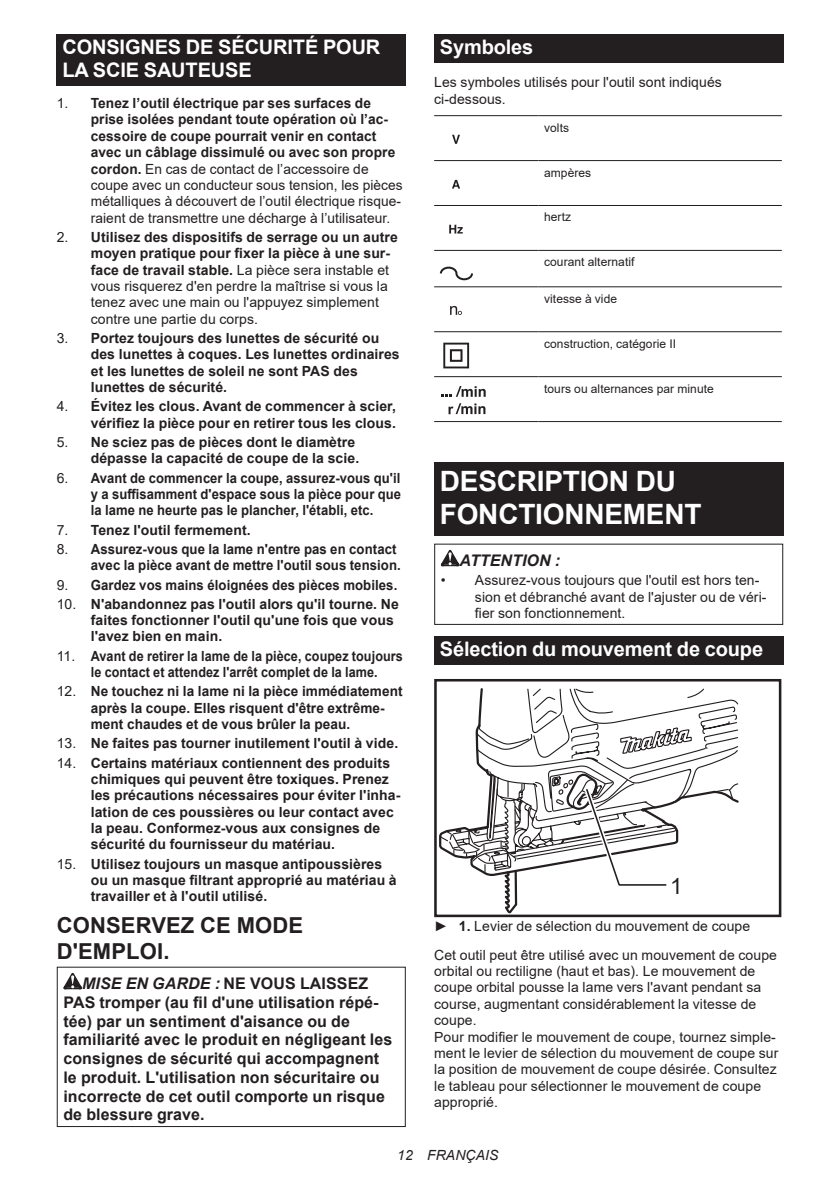
<style>
.page{position:relative;width:840px;height:1191px;background:#fff}
.page>*{position:absolute;margin:0;border:0;box-sizing:border-box;transform-origin:0 0}
.t1{font:700 28px/32.8px "Arial";letter-spacing:-.01em;color:#fff}
.t2{font:22.4px "Arial";color:#231f20}
.t3{font:700 22px/25.8px "Arial";letter-spacing:.005em;color:#231f20}
.t4{font:700 20px/23.4px "Arial";letter-spacing:-.01em;color:#fff}
.t5{font:700 16px/18.8px "Arial";letter-spacing:.005em;color:#231f20}
.t6{font:italic 700 16px "Arial";letter-spacing:.005em;color:#231f20}
.t7{font:14px/16.4px "Arial";letter-spacing:.005em;color:#231f20}
.t8{font:700 14px/16.4px "Arial";letter-spacing:.005em;color:#231f20}
.t9{font:700 14px/16.4px "Arial";letter-spacing:.005em;color:#231f20;scale:.94 1}
.t10{font:700 14px/16.4px "Arial";letter-spacing:.005em;color:#231f20;text-align:justify;scale:.93 1}
.t11{font:700 14px/16.4px "Arial";letter-spacing:.005em;color:#231f20;scale:.9 1}
.t12{font:italic 14px "Arial";letter-spacing:.005em;color:#231f20}
.t13{font:12px "Arial";letter-spacing:.005em;color:#231f20}
.s1{font-weight:700}
.s2{font-weight:400}
.s3{font-style:italic}
</style>
<div class="page">
<div style="left:57px;top:34px;width:348px;height:52px;background:#231f20"></div>
<svg style="left:63px;top:973px;width:19px;height:16px"></svg>
<div style="left:57px;top:966px;width:348px;height:161px;border:1px solid #231f20"></div>
<div style="left:434px;top:34px;width:348px;height:29px;background:#231f20"></div>
<hr style="left:434px;top:115px;width:104px;height:1px;background:#231f20">
<hr style="left:538px;top:115px;width:243px;height:1px;background:#231f20">
<hr style="left:434px;top:160px;width:104px;height:1px;background:#231f20">
<hr style="left:538px;top:160px;width:243px;height:1px;background:#231f20">
<hr style="left:434px;top:205px;width:104px;height:1px;background:#231f20">
<hr style="left:538px;top:205px;width:243px;height:1px;background:#231f20">
<hr style="left:434px;top:250px;width:104px;height:1px;background:#231f20">
<hr style="left:538px;top:250px;width:243px;height:1px;background:#231f20">
<hr style="left:434px;top:286px;width:104px;height:1px;background:#231f20">
<hr style="left:538px;top:286px;width:243px;height:1px;background:#231f20">
<hr style="left:434px;top:331px;width:104px;height:1px;background:#231f20">
<hr style="left:538px;top:331px;width:243px;height:1px;background:#231f20">
<hr style="left:434px;top:376px;width:104px;height:1px;background:#231f20">
<hr style="left:538px;top:376px;width:243px;height:1px;background:#231f20">
<hr style="left:434px;top:421px;width:104px;height:1px;background:#231f20">
<hr style="left:538px;top:421px;width:243px;height:1px;background:#231f20">
<svg style="left:452px;top:135px;width:7px;height:9px"></svg>
<svg style="left:452px;top:180px;width:8px;height:8px"></svg>
<svg style="left:449px;top:225px;width:13px;height:8px"></svg>
<svg style="left:439px;top:266px;width:34px;height:15px"></svg>
<svg style="left:450px;top:306px;width:11px;height:9px"></svg>
<svg style="left:443px;top:343px;width:26px;height:25px"></svg>
<svg style="left:441px;top:386px;width:44px;height:11px"></svg>
<svg style="left:448px;top:403px;width:37px;height:11px"></svg>
<div style="left:434px;top:462px;width:348px;height:73px;background:#231f20"></div>
<svg style="left:440px;top:550px;width:19px;height:16px"></svg>
<div style="left:434px;top:543px;width:348px;height:82px;border:1px solid #231f20"></div>
<div style="left:434px;top:636px;width:348px;height:29px;background:#231f20"></div>
<div style="left:434px;top:679px;width:347px;height:238px;border:3px solid #231f20"></div>
<svg style="left:437px;top:679px;width:303px;height:234px"></svg>
<h3 class="t4" style="left:62px;top:36px;width:319px">CONSIGNES DE SÉCURITÉ POUR<br>LA SCIE SAUTEUSE</h3>
<p class="t7" style="left:91px;top:95px;width:313px;text-indent:-34px">1. <span class="s1">Tenez l’outil électrique par ses surfaces de prise isolées pendant toute opération où l’ac&shy;cessoire de coupe pourrait venir en contact avec un câblage dissimulé ou avec son propre cordon.</span> En cas de contact de l’accessoire de coupe avec un conducteur sous tension, les pièces métalliques à découvert de l’outil électrique risque&shy;raient de transmettre une décharge à l’utilisateur.</p>
<p class="t7" style="left:91px;top:229px;width:308px;text-indent:-34px">2. <span class="s1">Utilisez des dispositifs de serrage ou un autre moyen pratique pour fixer la pièce à une sur&shy;face de travail stable.</span> La pièce sera instable et vous risquerez d'en perdre la maîtrise si vous la tenez avec une main ou l'appuyez simplement contre une partie du corps.</p>
<p class="t8" style="left:91px;top:330px;width:310px;text-indent:-34px"><span class="s2">3.</span> Portez toujours des lunettes de sécurité ou des lunettes à coques. Les lunettes ordinaires et les lunettes de soleil ne sont PAS des lunettes de sécurité.</p>
<p class="t8" style="left:57px;top:398px;width:340px;text-align:right"><span class="s2">4.</span> Évitez les clous. Avant de commencer à scier, vérifiez la pièce pour en retirer tous les clous.</p>
<p class="t8" style="left:57px;top:434px;width:304px;text-align:right"><span class="s2">5.</span> Ne sciez pas de pièces dont le diamètre dépasse la capacité de coupe de la scie.</p>
<p class="t10" style="left:91px;top:470px;width:335px;text-indent:-34px"><span class="s2">6.</span> Avant de commencer la coupe, assurez-vous qu'il y a suffisamment d'espace sous la pièce pour que la lame ne heurte pas le plancher, l'établi, etc.</p>
<p class="t8" style="left:57px;top:522px;width:195px"><span class="s2">7.</span> Tenez l'outil fermement.</p>
<p class="t9" style="left:91px;top:541px;width:331px;text-indent:-34px"><span class="s2">8.</span> Assurez-vous que la lame n'entre pas en contact avec la pièce avant de mettre l'outil sous tension.</p>
<p class="t9" style="left:57px;top:576px;width:363px"><span class="s2">9.</span> Gardez vos mains éloignées des pièces mobiles.</p>
<p class="t8" style="left:91px;top:596px;width:309px;text-indent:-34px"><span class="s2">10.</span> N'abandonnez pas l'outil alors qu'il tourne. Ne faites fonctionner l'outil qu'une fois que vous l'avez bien en main.</p>
<p class="t11" style="left:91px;top:648px;width:348px;text-indent:-34px"><span class="s2">11.</span> Avant de retirer la lame de la pièce, coupez toujours le contact et attendez l'arrêt complet de la lame.</p>
<p class="t8" style="left:91px;top:683px;width:313px;text-indent:-34px"><span class="s2">12.</span> Ne touchez ni la lame ni la pièce immédiatement après la coupe. Elles risquent d'être extrême&shy;ment chaudes et de vous brûler la peau.</p>
<p class="t8" style="left:57px;top:735px;width:343px"><span class="s2">13.</span> Ne faites pas tourner inutilement l'outil à vide.</p>
<p class="t8" style="left:91px;top:754px;width:311px;text-indent:-34px"><span class="s2">14.</span> Certains matériaux contiennent des produits chimiques qui peuvent être toxiques. Prenez les précautions nécessaires pour éviter l'inha&shy;lation de ces poussières ou leur contact avec la peau. Conformez-vous aux consignes de sécurité du fournisseur du matériau.</p>
<p class="t8" style="left:91px;top:855px;width:307px;text-indent:-34px"><span class="s2">15.</span> Utilisez toujours un masque antipoussières ou un masque filtrant approprié au matériau à travailler et à l'outil utilisé.</p>
<h3 class="t3" style="left:57px;top:912px;width:248px">CONSERVEZ CE MODE<br>D'EMPLOI.</h3>
<p class="t5" style="left:63px;top:974px;width:330px;text-indent:19px"><span class="s3">MISE EN GARDE :</span> NE VOUS LAISSEZ PAS tromper (au fil d'une utilisation répé&shy;tée) par un sentiment d'aisance ou de familiarité avec le produit en négligeant les consignes de sécurité qui accompagnent le produit. L'utilisation non sécuritaire ou incorrecte de cet outil comporte un risque de blessure grave.</p>
<h3 class="t4" style="left:439px;top:36px;width:95px">Symboles</h3>
<p class="t7" style="left:434px;top:74px;width:289px">Les symboles utilisés pour l'outil sont indiqués ci-dessous.</p>
<p class="t13" style="left:544px;top:119px;width:26px">volts</p>
<p class="t13" style="left:544px;top:164px;width:49px">ampères</p>
<p class="t13" style="left:544px;top:209px;width:28px">hertz</p>
<p class="t13" style="left:544px;top:254px;width:92px">courant alternatif</p>
<p class="t13" style="left:544px;top:290px;width:74px">vitesse à vide</p>
<p class="t13" style="left:544px;top:335px;width:133px">construction, catégorie II</p>
<p class="t13" style="left:544px;top:380px;width:171px">tours ou alternances par minute</p>
<h1 class="t1" style="left:439px;top:465px;width:263px">DESCRIPTION DU<br>FONCTIONNEMENT</h1>
<p class="t6" style="left:459px;top:550px;width:102px">ATTENTION :</p>
<p class="t7" style="left:474px;top:572px;width:293px;text-indent:-34px">• Assurez-vous toujours que l'outil est hors ten&shy;sion et débranché avant de l'ajuster ou de véri&shy;fier son fonctionnement.</p>
<h3 class="t4" style="left:439px;top:638px;width:324px">Sélection du mouvement de coupe</h3>
<h2 class="t2" style="left:669px;top:870px;width:14px">1</h2>
<p class="t7" style="left:434px;top:911px;width:344px;line-height:28.8px">► <span class="s1">1.</span> Levier de sélection du mouvement de coupe<br>Cet outil peut être utilisé avec un mouvement de coupe</p>
<p class="t7" style="left:434px;top:962px;width:345px">orbital ou rectiligne (haut et bas). Le mouvement de coupe orbital pousse la lame vers l'avant pendant sa course, augmentant considérablement la vitesse de coupe.<br>Pour modifier le mouvement de coupe, tournez simple&shy;ment le levier de sélection du mouvement de coupe sur la position de mouvement de coupe désirée. Consultez le tableau pour sélectionner le mouvement de coupe approprié.</p>
<p class="t12" style="left:397px;top:1146px;width:103px">12 FRANÇAIS</p>
</div>
